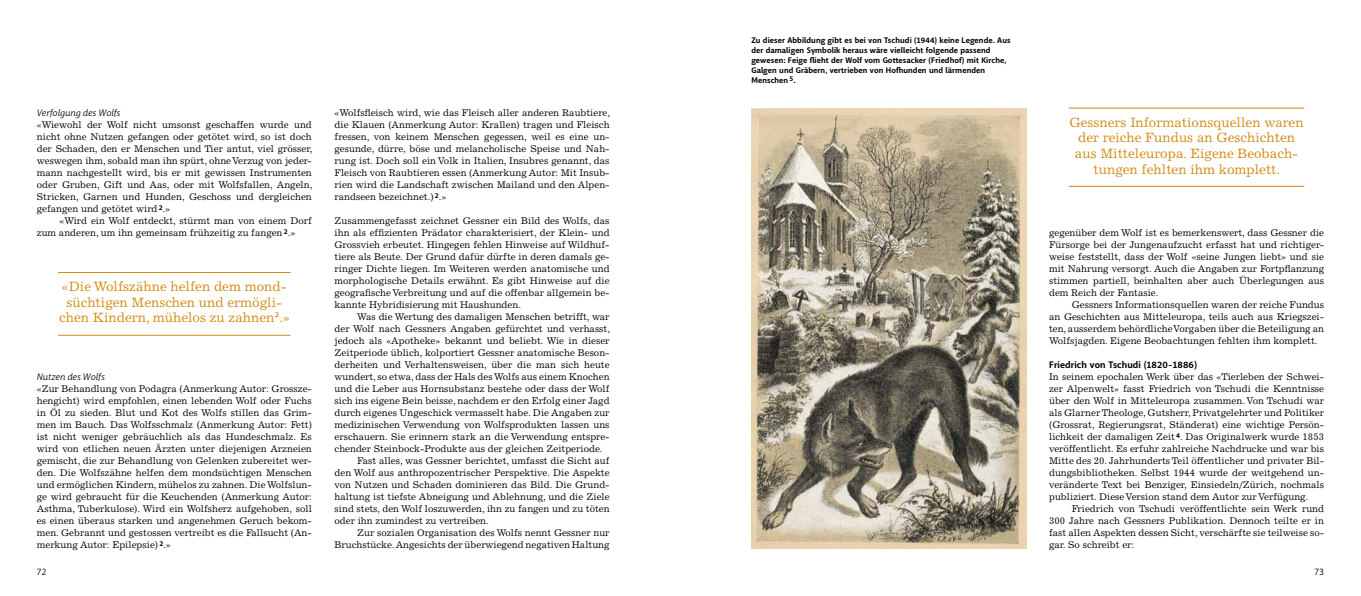
<style>
.page{position:relative;width:1361px;height:596px;background:#fff}
.page>*{position:absolute;margin:0;border:0;box-sizing:border-box;transform-origin:0 0}
.t1{font:13.5px/15.5px "Excelsior CE";color:#d18a12;text-align:center}
.t2{font:9.7px/12px "Excelsior CE";color:#000;text-align:justify}
.t3{font:italic 9.4px "Macha";letter-spacing:.01em;color:#000}
.t4{font:700 9.4px "Macha";letter-spacing:.01em;color:#000}
.t5{font:9.4px "Macha";color:#000}
.t6{font:700 8px/10px "Macha";letter-spacing:.01em;color:#000}
</style>
<div class="page">
<hr style="left:1069px;top:108px;width:235px;height:1px;background:#d18a12">
<hr style="left:1069px;top:186px;width:235px;height:1px;background:#d18a12">
<hr style="left:58px;top:272px;width:233px;height:1px;background:#d18a12">
<hr style="left:58px;top:335px;width:233px;height:1px;background:#d18a12">
<img style="left:751px;top:108px;width:275px;height:439px">
<p class="t3" style="left:37px;top:106px;width:85px">Verfolgung des Wolfs</p>
<p class="t2" style="left:37px;top:118px;width:277px">«Wiewohl der Wolf nicht umsonst geschaffen wurde und nicht ohne Nutzen gefangen oder getötet wird, so ist doch der Schaden, den er Menschen und Tier antut, viel grösser, weswegen ihm, sobald man ihn spürt, ohne Verzug von jeder&shy;mann nachgestellt wird, bis er mit gewissen Instrumenten oder Gruben, Gift und Aas, oder mit Wolfsfallen, Angeln, Stricken, Garnen und Hunden, Geschoss und dergleichen gefangen und getötet wird <sup>2</sup>.»</p>
<p class="t2" style="left:37px;top:214px;width:276px;text-indent:23px">«Wird ein Wolf entdeckt, stürmt man von einem Dorf zum anderen, um ihn gemeinsam frühzeitig zu fangen <sup>2</sup>.»</p>
<h1 class="t1" style="left:59px;top:279px;width:232px">«Die Wolfszähne helfen dem mond&shy;süchtigen Menschen und ermögli&shy;chen Kindern, mühelos zu zahnen <sup>2</sup>.»</h1>
<p class="t3" style="left:37px;top:370px;width:69px">Nutzen des Wolfs</p>
<p class="t2" style="left:37px;top:382px;width:276px">«Zur Behandlung von Podagra (Anmerkung Autor: Grossze&shy;hengicht) wird empfohlen, einen lebenden Wolf oder Fuchs in Öl zu sieden. Blut und Kot des Wolfs stillen das Grim&shy;men im Bauch. Das Wolfsschmalz (Anmerkung Autor: Fett) ist nicht weniger gebräuchlich als das Hundeschmalz. Es wird von etlichen neuen Ärzten unter diejenigen Arzneien gemischt, die zur Behandlung von Gelenken zubereitet wer&shy;den. Die Wolfszähne helfen dem mondsüchtigen Menschen und ermöglichen Kindern, mühelos zu zahnen. Die Wolfslun&shy;ge wird gebraucht für die Keuchenden (Anmerkung Autor:<br>Asthma, Tuberkulose). Wird ein Wolfsherz aufgehoben, soll es einen überaus starken und angenehmen Geruch bekom&shy;men. Gebrannt und gestossen vertreibt es die Fallsucht (An&shy;merkung Autor: Epilepsie) <sup>2</sup>.»</p>
<p class="t5" style="left:37px;top:565px;width:11px">72</p>
<p class="t2" style="left:334px;top:106px;width:277px">«Wolfsfleisch wird, wie das Fleisch aller anderen Raubtiere, die Klauen (Anmerkung Autor: Krallen) tragen und Fleisch fressen, von keinem Menschen gegessen, weil es eine un&shy;gesunde, dürre, böse und melancholische Speise und Nah&shy;rung ist. Doch soll ein Volk in Italien, Insubres genannt, das Fleisch von Raubtieren essen (Anmerkung Autor: Mit Insub&shy;rien wird die Landschaft zwischen Mailand und den Alpen&shy;randseen bezeichnet.) <sup>2</sup>.»</p>
<p class="t2" style="left:334px;top:214px;width:276px">Zusammengefasst zeichnet Gessner ein Bild des Wolfs, das ihn als effizienten Prädator charakterisiert, der Klein- und Grossvieh erbeutet. Hingegen fehlen Hinweise auf Wildhuf&shy;tiere als Beute. Der Grund dafür dürfte in deren damals ge&shy;ringer Dichte liegen. Im Weiteren werden anatomische und morphologische Details erwähnt. Es gibt Hinweise auf die geografische Verbreitung und auf die offenbar allgemein be&shy;kannte Hybridisierung mit Haushunden.</p>
<p class="t2" style="left:357px;top:310px;width:254px">Was die Wertung des damaligen Menschen betrifft, war</p>
<p class="t2" style="left:334px;top:322px;width:277px">der Wolf nach Gessners Angaben gefürchtet und verhasst,</p>
<p class="t2" style="left:334px;top:334px;width:276px">jedoch als «Apotheke» bekannt und beliebt. Wie in dieser</p>
<p class="t2" style="left:334px;top:346px;width:276px">Zeitperiode üblich, kolportiert Gessner anatomische Beson-</p>
<p class="t2" style="left:334px;top:358px;width:276px">derheiten und Verhaltensweisen, über die man sich heute</p>
<p class="t2" style="left:334px;top:370px;width:276px">wundert, so etwa, dass der Hals des Wolfs aus einem Knochen</p>
<p class="t2" style="left:334px;top:382px;width:276px">und die Leber aus Hornsubstanz bestehe oder dass der Wolf</p>
<p class="t2" style="left:334px;top:394px;width:276px">sich ins eigene Bein beisse, nachdem er den Erfolg einer Jagd</p>
<p class="t2" style="left:334px;top:406px;width:276px">durch eigenes Ungeschick vermasselt habe. Die Angaben zur</p>
<p class="t2" style="left:334px;top:418px;width:276px">medizinischen Verwendung von Wolfsprodukten lassen uns</p>
<p class="t2" style="left:334px;top:430px;width:276px">erschauern. Sie erinnern stark an die Verwendung entspre-</p>
<p class="t2" style="left:334px;top:442px;width:269px">chender Steinbock-Produkte aus der gleichen Zeitperiode.</p>
<p class="t2" style="left:357px;top:454px;width:254px">Fast alles, was Gessner berichtet, umfasst die Sicht auf</p>
<p class="t2" style="left:334px;top:466px;width:276px">den Wolf aus anthropozentrischer Perspektive. Die Aspekte</p>
<p class="t2" style="left:334px;top:478px;width:276px">von Nutzen und Schaden dominieren das Bild. Die Grund-</p>
<p class="t2" style="left:334px;top:490px;width:276px">haltung ist tiefste Abneigung und Ablehnung, und die Ziele</p>
<p class="t2" style="left:334px;top:502px;width:276px">sind stets, den Wolf loszuwerden, ihn zu fangen und zu töten</p>
<p class="t2" style="left:334px;top:514px;width:156px">oder ihn zumindest zu vertreiben.</p>
<p class="t2" style="left:357px;top:526px;width:254px">Zur sozialen Organisation des Wolfs nennt Gessner nur</p>
<p class="t2" style="left:334px;top:538px;width:276px">Bruchstücke. Angesichts der überwiegend negativen Haltung</p>
<p class="t6" style="left:751px;top:35px;width:261px">Zu dieser Abbildung gibt es bei von Tschudi (1944) keine Legende. Aus der damaligen Symbolik heraus wäre vielleicht folgende passend gewesen: Feige flieht der Wolf vom Gottesacker (Friedhof) mit Kirche, Galgen und Gräbern, vertrieben von Hofhunden und lärmenden Menschen <sup>5</sup>.</p>
<h1 class="t1" style="left:1069px;top:114px;width:235px">Gessners Informationsquellen waren der reiche Fundus an Geschichten aus Mitteleuropa. Eigene Beobach&shy;tungen fehlten ihm komplett.</h1>
<p class="t2" style="left:1049px;top:226px;width:276px">gegenüber dem Wolf ist es bemerkenswert, dass Gessner die Fürsorge bei der Jungenaufzucht erfasst hat und richtiger&shy;weise feststellt, dass der Wolf «seine Jungen liebt» und sie mit Nahrung versorgt. Auch die Angaben zur Fortpflanzung stimmen partiell, beinhalten aber auch Überlegungen aus dem Reich der Fantasie.</p>
<p class="t2" style="left:1049px;top:298px;width:276px;text-indent:23px">Gessners Informationsquellen waren der reiche Fundus an Geschichten aus Mitteleuropa, teils auch aus Kriegszei&shy;ten, ausserdem behördliche Vorgaben über die Beteiligung an Wolfsjagden. Eigene Beobachtungen fehlten ihm komplett.</p>
<p class="t4" style="left:1049px;top:358px;width:149px">Friedrich von Tschudi (1820 -1886)</p>
<p class="t2" style="left:1049px;top:370px;width:276px">In seinem epochalen Werk über das «Tierleben der Schwei&shy;zer Alpenwelt» fasst Friedrich von Tschudi die Kenntnisse über den Wolf in Mitteleuropa zusammen. Von Tschudi war als Glarner Theologe, Gutsherr, Privatgelehrter und Politiker (Grossrat, Regierungsrat, Ständerat) eine wichtige Persön&shy;lichkeit der damaligen Zeit <sup>4</sup>. Das Originalwerk wurde 1853 veröffentlicht. Es erfuhr zahlreiche Nachdrucke und war bis Mitte des 20. Jahrhunderts Teil öffentlicher und privater Bil&shy;dungsbibliotheken. Selbst 1944 wurde der weitgehend un&shy;veränderte Text bei Benziger, Einsiedeln/Zürich, nochmals publiziert. Diese Version stand dem Autor zur Verfügung.</p>
<p class="t2" style="left:1049px;top:502px;width:276px;text-indent:23px">Friedrich von Tschudi veröffentlichte sein Werk rund 300 Jahre nach Gessners Publikation. Dennoch teilte er in fast allen Aspekten dessen Sicht, verschärfte sie teilweise so&shy;gar. So schreibt er:</p>
<p class="t5" style="left:1314px;top:565px;width:11px">73</p>
</div>
